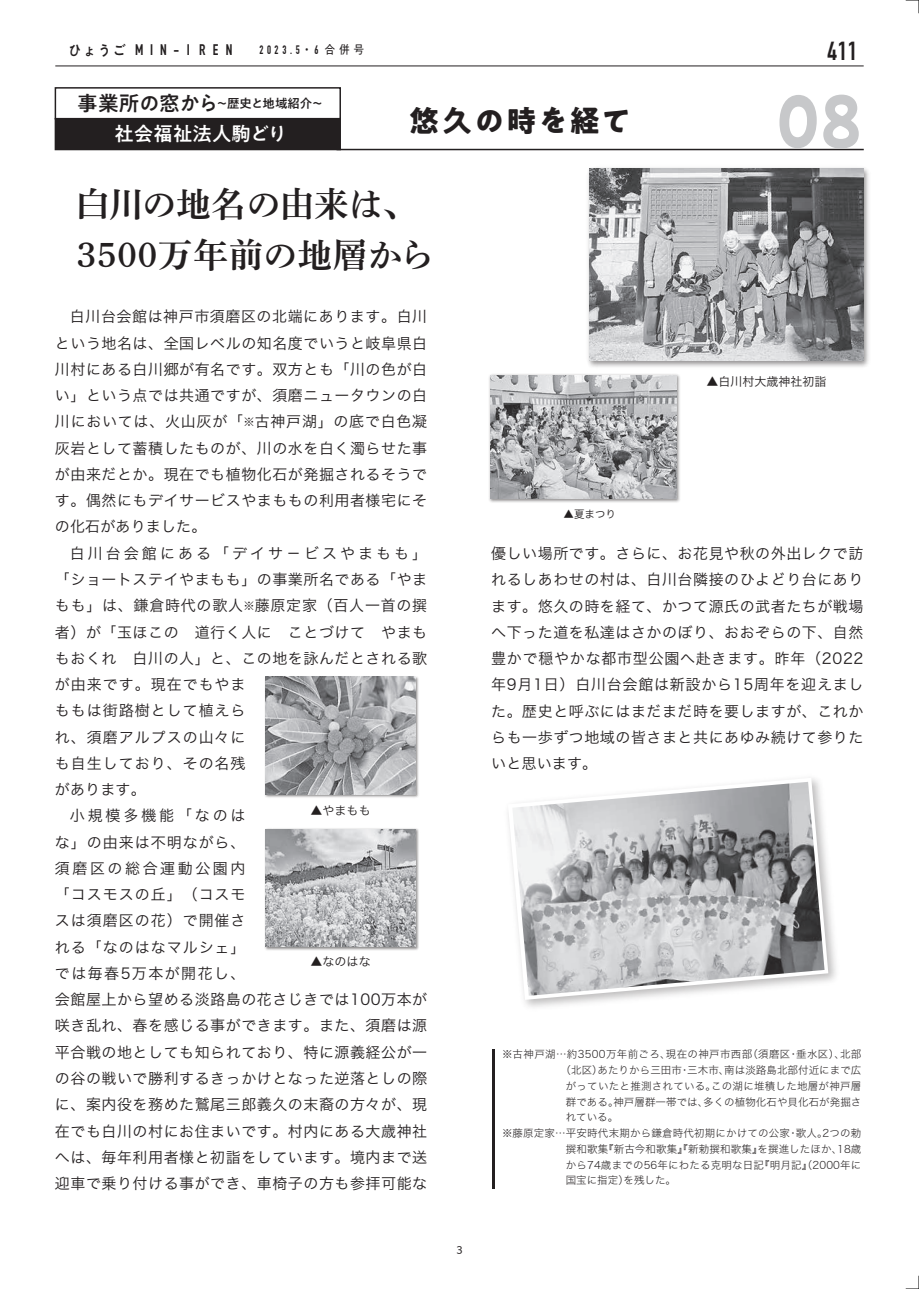
<style>
.page{position:relative;width:919px;height:1289px;background:#fff}
.page>*{position:absolute;margin:0;border:0;box-sizing:border-box;transform-origin:0 0}
.t1{font:700 71.25px "PA1 Gothic Std";color:#c7c8ca;scale:.8 1}
.t2{font:34.5px/51px "P Shuei Min Pr 6 B";color:#231f20}
.t3{font:700 30px "PA1 Gothic Std";letter-spacing:.065em;color:#231f20}
.t4{font:700 25.5px "DIN Condensed";color:#231f20}
.t5{font:500 19.5px "PA1 Gothic Std";color:#fff}
.t6{font:15px/26.2px "Hira Kaku Std W3";letter-spacing:.035em;color:#231f20;text-align:justify}
.t7{font:15px "Hira Kaku Std W3";letter-spacing:.065em;color:#231f20}
.t8{font:15px "Hira Kaku Std W3";letter-spacing:.2em;color:#231f20}
.t9{font:15px "Hira Kaku Std W3";letter-spacing:.095em;color:#231f20}
.t10{font:700 15px "DIN Condensed";letter-spacing:.475em;color:#231f20}
.t11{font:15px "Hira Kaku Std W3";letter-spacing:.17em;color:#231f20}
.t12{font:15px "Hira Kaku Std W3";letter-spacing:.19em;color:#231f20}
.t13{font:500 12.45px "PA1 Gothic Std";color:#231f20}
.t14{font:12px "Hira Kaku Std W3";color:#231f20}
.t15{font:700 12px "DIN Condensed";color:#231f20;scale:.9 1}
.t16{font:10.65px "P Shuei M Go Std L";color:#231f20}
.t17{font:10.5px "Hira Kaku Std W2";letter-spacing:.015em;color:#231f20}
.t18{font:10.5px "Hira Kaku Std W3";color:#231f20}
.s1{font-family:"PA1 Gothic Std";font-weight:500}
.s2{font-family:"Koz Min Pr 6 N";font-weight:400}
.s3{font-family:"PA1 Gothic Std";font-weight:400}
.s4{font-size:20.7px}
.s5{font-size:11.25px}
</style>
<div class="page">
<svg style="left:508px;top:777px;width:320px;height:222px"></svg>
<img style="left:552px;top:148px;width:317px;height:219px">
<img style="left:589px;top:169px;width:274px;height:192px">
<img style="left:489px;top:374px;width:191px;height:129px">
<img style="left:490px;top:375px;width:186px;height:123px">
<img style="left:265px;top:676px;width:154px;height:122px">
<img style="left:265px;top:677px;width:151px;height:117px">
<img style="left:265px;top:828px;width:154px;height:122px">
<img style="left:265px;top:829px;width:151px;height:117px">
<img style="left:512px;top:781px;width:312px;height:214px">
<hr style="left:492px;top:1049px;width:2px;height:139px;background:#231f20">
<div style="left:55px;top:87px;width:286px;height:32px;border:1px solid #231f20"></div>
<div style="left:55px;top:119px;width:285px;height:30px;background:#231f20"></div>
<div style="left:55px;top:118px;width:286px;height:32px;border:1px solid #231f20"></div>
<hr style="left:336px;top:149px;width:527px;height:1px;background:#231f20">
<svg style="left:905px;top:0;width:14px;height:13px"></svg>
<svg style="left:905px;top:1275px;width:14px;height:14px"></svg>
<hr style="left:55px;top:66px;width:808px;height:1px;background:#231f20">
<p class="t10" style="left:68px;top:41px;width:166px"><span class="s1">ひょうご</span> MIN-I REN</p>
<p class="t15" style="left:259px;top:42px;width:118px">2023.5<span class="s2">・</span>6 <span class="s3">合併号</span></p>
<h3 class="t4" style="left:827px;top:36px;width:31px">411</h3>
<p class="t13" style="left:77px;top:96px;width:248px"><span class="s4">事業所の窓から</span>～歴史と地域紹介～</p>
<h3 class="t5" style="left:114px;top:122px;width:174px">社会福祉法人駒どり</h3>
<h3 class="t3" style="left:409px;top:101px;width:224px">悠久の時を経て</h3>
<h2 class="t2" style="left:76px;top:179px;width:360px">白川の地名の由来は、<br>3500万年前の地層から</h2>
<h1 class="t1" style="left:776px;top:75px;width:107px">08</h1>
<p class="t6" style="left:55px;top:303px;width:374px;text-indent:15px">白川台会館は神戸市須磨区の北端にあります。白川という地名は、全国レベルの知名度でいうと岐阜県白川村にある白川郷が有名です。双方とも「川の色が白い」という点では共通ですが、須磨ニュータウンの白川においては、火山灰が「<span class="s5">※</span>古神戸湖」の底で白色凝灰岩として蓄積したものが、川の水を白く濁らせた事が由来だとか。現在でも植物化石が発掘されるそうです。偶然にもデイサービスやまももの利用者様宅にその化石がありました。</p>
<p class="t8" style="left:70px;top:541px;width:359px">白川台会館にある「デイサ－ビスやまもも」</p>
<p class="t6" style="left:55px;top:566px;width:374px">「ショートステイやまもも」の事業所名である「やま</p>
<p class="t6" style="left:55px;top:592px;width:374px">もも」は、鎌倉時代の歌人<span class="s5">※</span>藤原定家（百人一首の撰</p>
<p class="t6" style="left:55px;top:618px;width:374px">者）が「玉ほこの　道行く人に　ことづけて　やまも</p>
<p class="t6" style="left:55px;top:644px;width:374px">もおくれ　白川の人」と、この地を詠んだとされる歌</p>
<p class="t7" style="left:55px;top:673px;width:192px">が由来です。現在でもやま</p>
<p class="t7" style="left:55px;top:699px;width:192px">ももは街路樹として植えら</p>
<p class="t7" style="left:55px;top:725px;width:192px">れ、須磨アルプスの山々に</p>
<p class="t7" style="left:55px;top:751px;width:192px">も自生しており、その名残</p>
<p class="t6" style="left:55px;top:776px;width:92px">があります。</p>
<p class="t12" style="left:70px;top:804px;width:177px">小規模多機能「なのは</p>
<p class="t7" style="left:55px;top:830px;width:192px">な」の由来は不明ながら、</p>
<p class="t11" style="left:55px;top:856px;width:192px">須磨区の総合運動公園内</p>
<p class="t7" style="left:55px;top:883px;width:192px">「コスモスの丘」（コスモ</p>
<p class="t7" style="left:55px;top:909px;width:192px">スは須磨区の花）で開催さ</p>
<p class="t7" style="left:55px;top:935px;width:192px">れる「なのはなマルシェ」</p>
<p class="t9" style="left:55px;top:961px;width:192px">では毎春5万本が開花し、</p>
<p class="t6" style="left:55px;top:986px;width:374px">会館屋上から望める淡路島の花さじきでは100万本が</p>
<p class="t6" style="left:55px;top:1012px;width:374px">咲き乱れ、春を感じる事ができます。また、須磨は源</p>
<p class="t6" style="left:55px;top:1038px;width:374px">平合戦の地としても知られており、特に源義経公が一</p>
<p class="t6" style="left:55px;top:1064px;width:374px">の谷の戦いで勝利するきっかけとなった逆落としの際</p>
<p class="t6" style="left:55px;top:1091px;width:374px">に、案内役を務めた鷲尾三郎義久の末裔の方々が、現</p>
<p class="t6" style="left:55px;top:1117px;width:374px">在でも白川の村にお住まいです。村内にある大歳神社</p>
<p class="t6" style="left:55px;top:1143px;width:374px">へは、毎年利用者様と初詣をしています。境内まで送</p>
<p class="t6" style="left:55px;top:1169px;width:374px">迎車で乗り付ける事ができ、車椅子の方も参拝可能な</p>
<p class="t14" style="left:310px;top:801px;width:61px">▲やまもも</p>
<p class="t14" style="left:310px;top:952px;width:61px">▲なのはな</p>
<p class="t18" style="left:563px;top:505px;width:54px">▲夏まつり</p>
<p class="t14" style="left:706px;top:372px;width:121px">▲白川村大歳神社初詣</p>
<p class="t6" style="left:491px;top:540px;width:374px">優しい場所です。さらに、お花見や秋の外出レクで訪れるしあわせの村は、白川台隣接のひよどり台にあります。悠久の時を経て、かつて源氏の武者たちが戦場へ下った道を私達はさかのぼり、おおぞらの下、自然豊かで穏やかな都市型公園へ赴きます。昨年（2022年9月1日）白川台会館は新設から15周年を迎えました。歴史と呼ぶにはまだまだ時を要しますが、これからも一歩ずつ地域の皆さまと共にあゆみ続けて参りたいと思います。</p>
<p class="t16" style="left:456px;top:1241px;width:8px">3</p>
<p class="t17" style="left:502px;top:1046px;width:360px">※古神戸湖…約3500万年前ごろ、現在の神戸市西部（須磨区・垂水区）、北部</p>
<p class="t17" style="left:560px;top:1062px;width:302px">（北区）あたりから三田市・三木市、南は淡路島北部付近にまで広</p>
<p class="t17" style="left:565px;top:1077px;width:297px">がっていたと推測されている。この湖に堆積した地層が神戸層</p>
<p class="t17" style="left:565px;top:1093px;width:297px">群である。神戸層群一帯では、多くの植物化石や貝化石が発掘さ</p>
<p class="t17" style="left:565px;top:1109px;width:54px">れている。</p>
<p class="t17" style="left:502px;top:1125px;width:360px">※藤原定家…平安時代末期から鎌倉時代初期にかけての公家・歌人。2つの勅</p>
<p class="t17" style="left:565px;top:1140px;width:297px">撰和歌集『新古今和歌集』『新勅撰和歌集』を撰進したほか、18歳</p>
<p class="t17" style="left:565px;top:1156px;width:297px">から74歳までの56年にわたる克明な日記『明月記』（2000年に</p>
<p class="t17" style="left:565px;top:1172px;width:112px">国宝に指定）を残した。</p>
</div>
